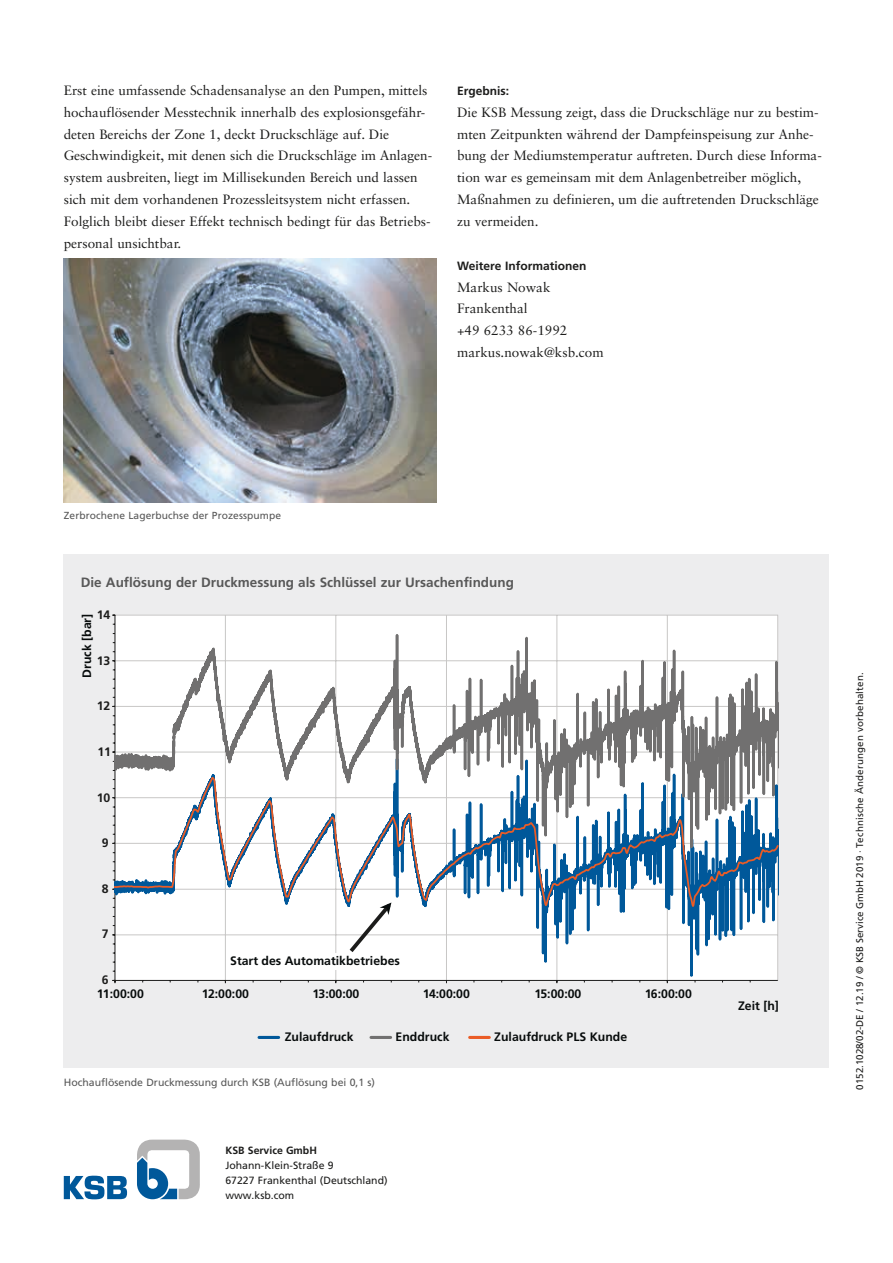
<style>
.page{position:relative;width:893px;height:1263px;background:#fff}
.page>*{position:absolute;margin:0;border:0;box-sizing:border-box;transform-origin:0 0}
.t1{font:13.5px/21.9px "Sabon LT Std";color:#1c1c1b}
.t2{font:700 13.5px "Frutiger LT Pro";color:#585858}
.t3{font:700 12.3px "Frutiger LT Pro";color:#080c0c}
.t4{font:700 12.3px "Frutiger LT Pro";color:#1c1c1b}
.t5{font:700 12px "Frutiger LT Pro";color:#1c1c1b}
.t6{font:10.5px/15px "Frutiger LT Pro";color:#1c1c1b}
.t7{font:10.5px "Frutiger LT Pro";color:#585858}
.t8{font:700 10.5px "Frutiger LT Pro";color:#1c1c1b}
.t9{font:10.2px "Frutiger LT Pro";letter-spacing:.01em;color:#585858}
.t10{font:9.75px "Frutiger LT Pro";letter-spacing:.01em;color:#1c1c1b}
</style>
<div class="page">
<svg style="left:137px;top:1139px;width:63px;height:60px"></svg>
<svg style="left:64px;top:1175px;width:63px;height:24px"></svg>
<div style="left:64px;top:554px;width:765px;height:513px;background:#ededee"></div>
<svg style="left:115px;top:615px;width:663px;height:366px;background:#e3e4e5"></svg>
<svg style="left:115px;top:776px;width:663px;height:132px;background:#c0cfdb"></svg>
<hr style="left:259px;top:1036px;width:20px;height:3px;background:#00589a">
<hr style="left:371px;top:1036px;width:20px;height:3px;background:#717070">
<hr style="left:470px;top:1036px;width:19px;height:3px;background:#ea5c26">
<div style="left:235px;top:953px;width:201px;height:17px;background:#fff"></div>
<svg style="left:346px;top:900px;width:48px;height:53px;background:#e4e5e5"></svg>
<img style="left:64px;top:259px;width:373px;height:244px">
<p class="t1" style="left:64px;top:79px;width:370px">Erst eine umfassende Schadensanalyse an den Pumpen, mittels hochauflösender Messtechnik innerhalb des explosionsgefähr&shy;deten Bereichs der Zone 1, deckt Druckschläge auf. Die Geschwindigkeit, mit denen sich die Druckschläge im Anlagen&shy;system ausbreiten, liegt im Millisekunden Bereich und lassen sich mit dem vorhandenen Prozessleitsystem nicht erfassen.<br>Folglich bleibt dieser Effekt technisch bedingt für das Betriebs&shy;personal unsichtbar.</p>
<p class="t5" style="left:457px;top:84px;width:54px">Ergebnis:</p>
<p class="t1" style="left:457px;top:101px;width:366px">Die KSB Messung zeigt, dass die Druckschläge nur zu bestim&shy;mten Zeitpunkten während der Dampfeinspeisung zur Anhe&shy;bung der Mediumstemperatur auftreten. Durch diese Informa&shy;tion war es gemeinsam mit dem Anlagenbetreiber möglich, Maßnahmen zu definieren, um die auftretenden Druckschläge zu vermeiden.</p>
<p class="t5" style="left:457px;top:258px;width:131px">Weitere Informationen</p>
<p class="t1" style="left:457px;top:276px;width:148px">Markus Nowak<br>Frankenthal<br>+49 6233 86-1992 markus.nowak@ksb.com</p>
<p class="t9" style="left:64px;top:509px;width:219px">Zerbrochene Lagerbuchse der Prozesspumpe</p>
<p class="t2" style="left:81px;top:574px;width:435px">Die Auflösung der Druckmessung als Schlüssel zur Ursachenfindung</p>
<p class="t4" style="left:97px;top:607px;width:15px">14</p>
<p class="t3" style="left:80px;top:678px;width:66px;rotate:-90deg">Druck [bar]</p>
<p class="t4" style="left:97px;top:653px;width:15px">13</p>
<p class="t4" style="left:97px;top:699px;width:15px">12</p>
<p class="t4" style="left:97px;top:744px;width:15px">11</p>
<p class="t4" style="left:97px;top:790px;width:15px">10</p>
<p class="t4" style="left:102px;top:836px;width:8px">9</p>
<p class="t4" style="left:102px;top:881px;width:8px">8</p>
<p class="t4" style="left:102px;top:927px;width:8px">7</p>
<p class="t4" style="left:102px;top:972px;width:8px">6</p>
<p class="t3" style="left:230px;top:954px;width:171px">Start des Automatikbetriebes</p>
<p class="t3" style="left:97px;top:987px;width:49px">11:00:00</p>
<p class="t3" style="left:202px;top:987px;width:49px">12:00:00</p>
<p class="t3" style="left:312px;top:987px;width:49px">13:00:00</p>
<p class="t3" style="left:423px;top:987px;width:49px">14:00:00</p>
<p class="t3" style="left:534px;top:987px;width:49px">15:00:00</p>
<p class="t3" style="left:645px;top:987px;width:49px">16:00:00</p>
<p class="t3" style="left:285px;top:1029px;width:70px">Zulaufdruck</p>
<p class="t3" style="left:396px;top:1029px;width:55px">Enddruck</p>
<p class="t3" style="left:494px;top:1029px;width:134px">Zulaufdruck PLS Kunde</p>
<p class="t7" style="left:64px;top:1076px;width:313px">Hochauflösende Druckmessung durch KSB (Auflösung bei 0,1 s)</p>
<p class="t8" style="left:225px;top:1144px;width:93px">KSB Service GmbH</p>
<p class="t6" style="left:225px;top:1157px;width:164px">Johann-Klein-Straße 9<br>67227 Frankenthal (Deutschland) www.ksb.com</p>
<p class="t3" style="left:738px;top:999px;width:42px">Zeit [h]</p>
<p class="t10" style="left:854px;top:1090px;width:419px;rotate:-90deg">0152.1028/02-DE / 12.19 / © KSB Service GmbH 2019 · Technische Änderungen vorbehalten.</p>
</div>
